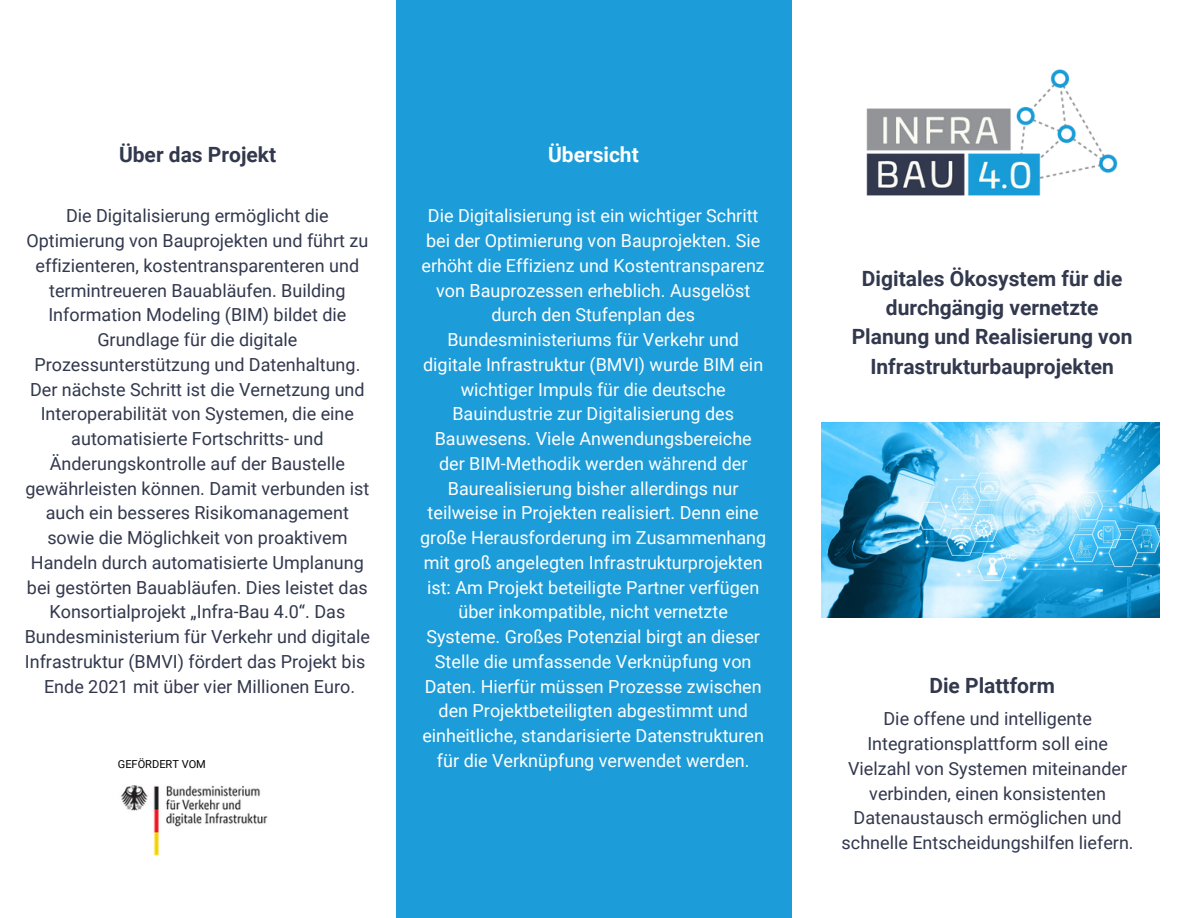
<style>
.page{position:relative;width:1188px;height:918px;background:#fff}
.page>*{position:absolute;margin:0;border:0;box-sizing:border-box;transform-origin:0 0}
.t1{font:700 21px/29.2px "Roboto";color:#32384d;text-align:center}
.t2{font:700 21px "Roboto";color:#fff}
.t3{font:18px/24.8px "Roboto";color:#32384d;text-align:center}
.t4{font:18px/24.8px "Roboto";color:#fff;text-align:center}
.t5{font:11.1px "Roboto";color:#000}
</style>
<div class="page">
<img style="left:867px;top:69px;width:251px;height:126px">
<div style="left:396px;top:0;width:396px;height:918px;background:#1c9cd8"></div>
<img style="left:821px;top:422px;width:339px;height:196px">
<img style="left:120px;top:785px;width:148px;height:71px">
<p class="t1" style="left:119px;top:140px;width:159px">Über das Projekt</p>
<p class="t3" style="left:25px;top:204px;width:347px">Die Digitalisierung ermöglicht die Optimierung von Bauprojekten und führt zu effizienteren, kostentransparenteren und termintreueren Bauabläufen. Building Information Modeling (BIM) bildet die Grundlage für die digitale Prozessunterstützung und Datenhaltung.<br>Der nächste Schritt ist die Vernetzung und Interoperabilität von Systemen, die eine automatisierte Fortschritts- und Änderungskontrolle auf der Baustelle gewährleisten können. Damit verbunden ist auch ein besseres Risikomanagement sowie die Möglichkeit von proaktivem Handeln durch automatisierte Umplanung bei gestörten Bauabläufen. Dies leistet das Konsortialprojekt „Infra-Bau 4.0“. Das Bundesministerium für Verkehr und digitale Infrastruktur (BMVI) fördert das Projekt bis</p>
<p class="t3" style="left:44px;top:674px;width:313px">Ende 2021 mit über vier Millionen Euro.</p>
<p class="t5" style="left:118px;top:757px;width:90px">GEFÖRDERT VOM</p>
<p class="t2" style="left:548px;top:142px;width:92px">Übersicht</p>
<p class="t4" style="left:420px;top:204px;width:348px">Die Digitalisierung ist ein wichtiger Schritt bei der Optimierung von Bauprojekten. Sie erhöht die Effizienz und Kostentransparenz von Bauprozessen erheblich. Ausgelöst durch den Stufenplan des Bundesministeriums für Verkehr und digitale Infrastruktur (BMVI) wurde BIM ein wichtiger Impuls für die deutsche Bauindustrie zur Digitalisierung des Bauwesens. Viele Anwendungsbereiche der BIM-Methodik werden während der Baurealisierung bisher allerdings nur teilweise in Projekten realisiert. Denn eine große Herausforderung im Zusammenhang mit groß angelegten Infrastrukturprojekten ist: Am Projekt beteiligte Partner verfügen über inkompatible, nicht vernetzte Systeme. Großes Potenzial birgt an dieser Stelle die umfassende Verknüpfung von Daten. Hierfür müssen Prozesse zwischen den Projektbeteiligten abgestimmt und einheitliche, standarisierte Datenstrukturen für die Verknüpfung verwendet werden.</p>
<p class="t1" style="left:852px;top:264px;width:282px">Digitales Ökosystem für die durchgängig vernetzte<br>Planung und Realisierung von<br>Infrastrukturbauprojekten</p>
<p class="t1" style="left:929px;top:671px;width:127px">Die Plattform</p>
<p class="t3" style="left:842px;top:707px;width:293px">Die offene und intelligente Integrationsplattform soll eine Vielzahl von Systemen miteinander verbinden, einen konsistenten Datenaustausch ermöglichen und schnelle Entscheidungshilfen liefern.</p>
</div>
